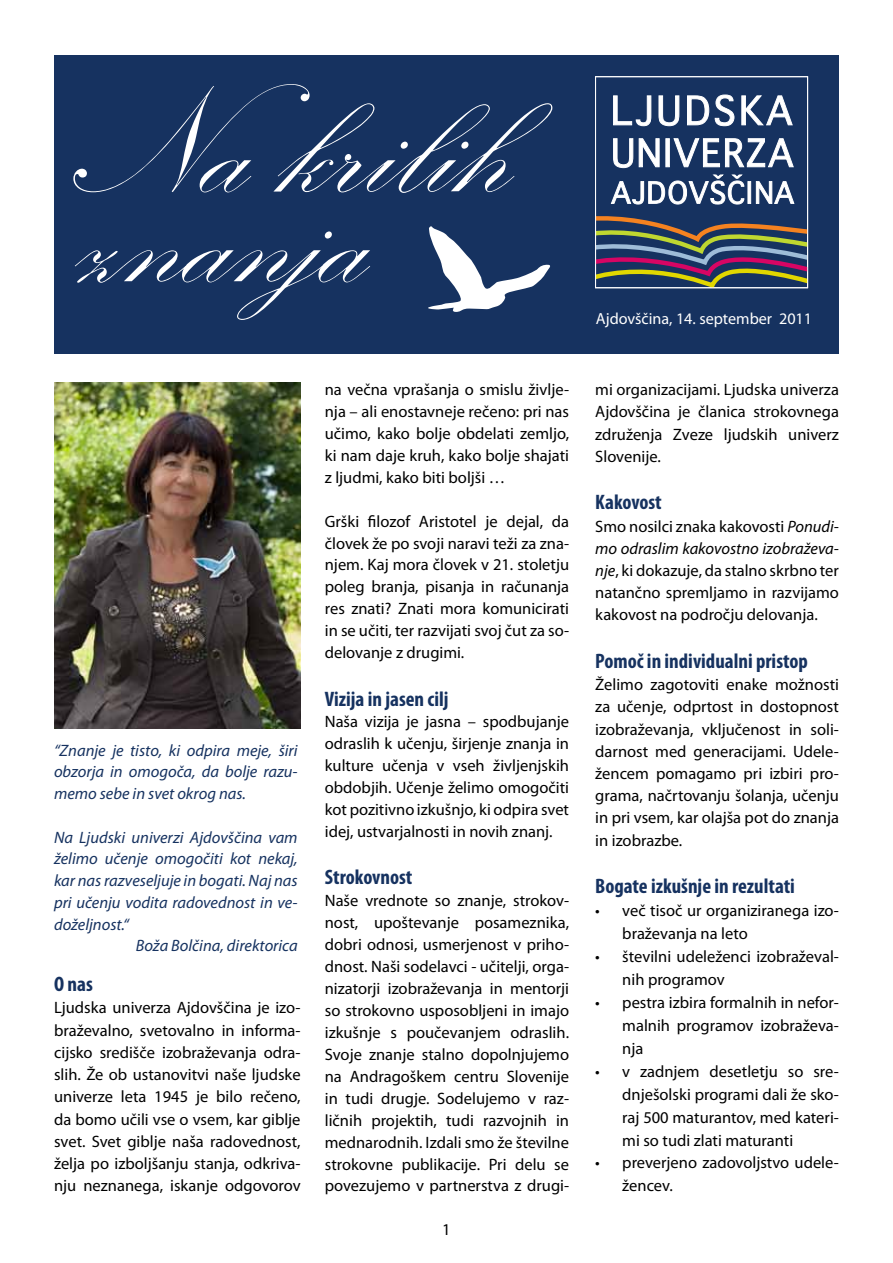
<style>
.page{position:relative;width:893px;height:1263px;background:#fff}
.page>*{position:absolute;margin:0;border:0;box-sizing:border-box;transform-origin:0 0}
.t1{font:163.05px "Kunstler Script";color:#fff}
.t2{font:700 condensed 21px "Myriad Pro";color:#163260}
.t3{font:16.5px/21.9px "Myriad Pro";color:#000;text-align:justify}
.t4{font:italic 16.5px/21.8px "Myriad Pro";color:#163260;text-align:justify}
.t5{font:16.05px "Myriad Pro";color:#fff}
.s1{font-style:italic}
</style>
<div class="page">
<div style="left:55px;top:55px;width:784px;height:299px;background:#163260"></div>
<img style="left:54px;top:383px;width:247px;height:346px">
<svg style="left:613px;top:138px;width:20px;height:30px"></svg>
<svg style="left:639px;top:138px;width:20px;height:29px"></svg>
<hr style="left:666px;top:139px;width:3px;height:28px;background:#fff">
<svg style="left:674px;top:138px;width:120px;height:29px"></svg>
<svg style="left:613px;top:96px;width:38px;height:30px"></svg>
<svg style="left:659px;top:96px;width:20px;height:30px"></svg>
<svg style="left:687px;top:96px;width:22px;height:29px"></svg>
<svg style="left:715px;top:95px;width:19px;height:31px"></svg>
<svg style="left:741px;top:96px;width:52px;height:29px"></svg>
<svg style="left:597px;top:175px;width:209px;height:111px"></svg>
<div style="left:595px;top:77px;width:213px;height:211px;border:1px solid #fff"></div>
<svg style="left:428px;top:226px;width:122px;height:86px"></svg>
<h1 class="t1" style="left:70px;top:56px;width:441px">Na krilih</h1>
<h1 class="t1" style="left:70px;top:146px;width:296px">znanja</h1>
<p class="t4" style="left:54px;top:739px;width:245px">“Znanje je tisto, ki odpira meje, širi obzorja in omogoča, da bolje razu&shy;memo sebe in svet okrog nas.</p>
<p class="t4" style="left:54px;top:826px;width:245px">Na Ljudski univerzi Ajdovščina vam</p>
<p class="t4" style="left:54px;top:847px;width:245px">želimo učenje omogočiti kot nekaj,</p>
<p class="t4" style="left:54px;top:869px;width:245px">kar nas razveseljuje in bogati. Naj nas</p>
<p class="t4" style="left:54px;top:891px;width:245px">pri učenju vodita radovednost in ve-</p>
<p class="t4" style="left:54px;top:913px;width:76px">doželjnost.“</p>
<p class="t4" style="left:136px;top:934px;width:163px">Boža Bolčina, direktorica</p>
<p class="t2" style="left:54px;top:971px;width:40px">O nas</p>
<p class="t3" style="left:54px;top:996px;width:248px">Ljudska univerza Ajdovščina je izo&shy;braževalno, svetovalno in informa&shy;cijsko središče izobraževanja odra&shy;slih. Že ob ustanovitvi naše ljudske univerze leta 1945 je bilo rečeno, da bomo učili vse o vsem, kar giblje svet. Svet giblje naša radovednost, želja po izboljšanju stanja, odkriva&shy;nju neznanega, iskanje odgovorov</p>
<p class="t3" style="left:325px;top:378px;width:246px">na večna vprašanja o smislu življe&shy;nja – ali enostavneje rečeno: pri nas učimo, kako bolje obdelati zemljo, ki nam daje kruh, kako bolje shajati z ljudmi, kako biti boljši …</p>
<p class="t3" style="left:325px;top:510px;width:246px">Grški filozof Aristotel je dejal, da človek že po svoji naravi teži za zna&shy;njem. Kaj mora človek v 21. stoletju poleg branja, pisanja in računanja res znati? Znati mora komunicirati in se učiti, ter razvijati svoj čut za so&shy;delovanje z drugimi.</p>
<p class="t2" style="left:325px;top:685px;width:125px">Vizija in jasen cilj</p>
<p class="t3" style="left:325px;top:711px;width:246px">Naša vizija je jasna – spodbujanje odraslih k učenju, širjenje znanja in kulture učenja v vseh življenjskih obdobjih. Učenje želimo omogočiti kot pozitivno izkušnjo, ki odpira svet idej, ustvarjalnosti in novih znanj.</p>
<p class="t2" style="left:325px;top:864px;width:89px">Strokovnost</p>
<p class="t3" style="left:325px;top:889px;width:246px">Naše vrednote so znanje, strokov&shy;nost, upoštevanje posameznika, dobri odnosi, usmerjenost v priho&shy;dnost. Naši sodelavci - učitelji, orga&shy;nizatorji izobraževanja in mentorji so strokovno usposobljeni in imajo izkušnje s poučevanjem odraslih.<br>Svoje znanje stalno dopolnjujemo na Andragoškem centru Slovenije in tudi drugje. Sodelujemo v raz&shy;ličnih projektih, tudi razvojnih in mednarodnih. Izdali smo že številne strokovne publikacije. Pri delu se povezujemo v partnerstva z drugi-</p>
<p class="t3" style="left:442px;top:1218px;width:10px">1</p>
<p class="t5" style="left:596px;top:309px;width:218px">Ajdovščina, 14. september 2011</p>
<p class="t3" style="left:595px;top:378px;width:245px">mi organizacijami. Ljudska univerza Ajdovščina je članica strokovnega združenja Zveze ljudskih univerz Slovenije.</p>
<p class="t2" style="left:595px;top:489px;width:68px">Kakovost</p>
<p class="t3" style="left:595px;top:515px;width:245px">Smo nosilci znaka kakovosti <span class="s1">Ponudi&shy;mo odraslim kakovostno izobraževa&shy;nje</span>, ki dokazuje, da stalno skrbno ter natančno spremljamo in razvijamo kakovost na področju delovanja.</p>
<p class="t2" style="left:595px;top:648px;width:214px">Pomoč in individualni pristop</p>
<p class="t3" style="left:595px;top:673px;width:245px">Želimo zagotoviti enake možnosti za učenje, odprtost in dostopnost izobraževanja, vključenost in soli&shy;darnost med generacijami. Udele&shy;žencem pomagamo pri izbiri pro&shy;grama, načrtovanju šolanja, učenju in pri vsem, kar olajša pot do znanja in izobrazbe.</p>
<p class="t2" style="left:595px;top:873px;width:201px">Bogate izkušnje in rezultati</p>
<p class="t3" style="left:622px;top:899px;width:218px;line-height:23px;text-indent:-27px">• več tisoč ur organiziranega izo&shy;braževanja na leto</p>
<p class="t3" style="left:622px;top:945px;width:218px;line-height:23px;text-indent:-27px">• številni udeleženci izobraževal&shy;nih programov</p>
<p class="t3" style="left:622px;top:991px;width:218px;line-height:23px;text-indent:-27px">• pestra izbira formalnih in nefor&shy;malnih programov izobraževa&shy;nja</p>
<p class="t3" style="left:622px;top:1059px;width:218px;line-height:23px;text-indent:-27px">• v zadnjem desetletju so sre&shy;dnješolski programi dali že sko&shy;raj 500 maturantov, med kateri&shy;mi so tudi zlati maturanti</p>
<p class="t3" style="left:622px;top:1151px;width:218px;line-height:23px;text-indent:-27px">• preverjeno zadovoljstvo udele&shy;žencev.</p>
</div>
